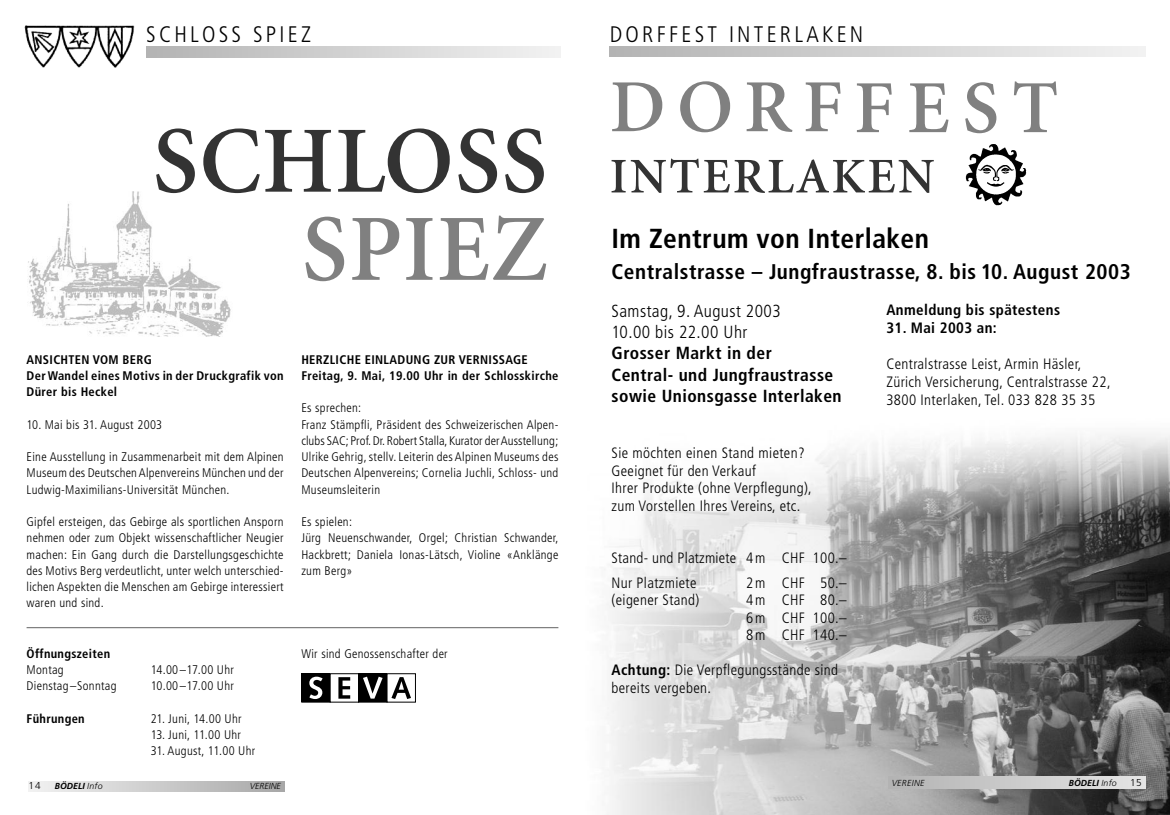
<style>
.page{position:relative;width:1170px;height:815px;background:#fff}
.page>*{position:absolute;margin:0;border:0;box-sizing:border-box;transform-origin:0 0}
.t1{font:600 95px "Minion";letter-spacing:.015em;color:#333}
.t2{font:600 95px "Minion";letter-spacing:.015em;color:#808080}
.t3{font:600 75px "Minion";letter-spacing:.155em;color:#808080}
.t4{font:600 50px "Minion";letter-spacing:.05em;color:#333}
.t5{font:700 condensed 27.5px "Frutiger";letter-spacing:.015em;color:#000}
.t6{font:300 condensed 22.5px "Frutiger";letter-spacing:.145em;color:#000}
.t7{font:700 condensed 21.25px "Frutiger";letter-spacing:.025em;color:#000}
.t8{font:700 condensed 17.5px/21.2px "Frutiger";letter-spacing:.025em;color:#000}
.t9{font:300 condensed 17.5px/21.2px "Frutiger";letter-spacing:.025em;color:#000}
.t10{font:300 condensed 15px/17.5px "Frutiger";letter-spacing:.025em;color:#000}
.t11{font:700 condensed 15px "Frutiger";letter-spacing:.025em;color:#000}
.t12{font:300 condensed 12.5px/16.2px "Frutiger";letter-spacing:.025em;color:#000}
.t13{font:700 condensed 12.5px/16.2px "Frutiger";letter-spacing:.025em;color:#000}
.t14{font:300 10px "Frutiger";color:#000}
.t15{font:italic 700 8.75px "Frutiger";color:#000}
.t16{font:italic 300 8.75px "Frutiger LT Std";letter-spacing:.035em;color:#000}
.t17{font:italic 300 8.75px "Frutiger LT Std";letter-spacing:.015em;color:#000}
.s1{font-family:"Frutiger LT Std";font-weight:300}
.s2{font-weight:700}
</style>
<div class="page">
<img style="left:604px;top:434px;width:565px;height:381px">
<svg style="left:888px;top:776px;width:256px;height:12px;background:#cbcbcb"></svg>
<svg style="left:610px;top:46px;width:534px;height:11px;background:#d2d2d2"></svg>
<img style="left:965px;top:144px;width:62px;height:62px">
<img style="left:28px;top:191px;width:203px;height:146px">
<img style="left:24px;top:25px;width:111px;height:43px">
<div style="left:302px;top:674px;width:28px;height:28px;background:#000"></div>
<div style="left:301px;top:673px;width:29px;height:29px;border:1px solid #000"></div>
<div style="left:330px;top:673px;width:29px;height:29px;border:1px solid #000"></div>
<div style="left:358px;top:674px;width:29px;height:28px;background:#000"></div>
<div style="left:358px;top:673px;width:29px;height:29px;border:1px solid #000"></div>
<div style="left:386px;top:673px;width:30px;height:29px;border:1px solid #000"></div>
<svg style="left:309px;top:677px;width:13px;height:22px"></svg>
<svg style="left:338px;top:677px;width:12px;height:22px"></svg>
<svg style="left:363px;top:677px;width:19px;height:22px"></svg>
<svg style="left:391px;top:677px;width:20px;height:22px"></svg>
<hr style="left:27px;top:627px;width:531px;height:1px;background:#808080">
<svg style="left:146px;top:47px;width:414px;height:10px;background:#d2d2d2"></svg>
<svg style="left:28px;top:781px;width:257px;height:11px;background:#ccc"></svg>
<h3 class="t6" style="left:146px;top:25px;width:166px">SCHLOSS SPIEZ</h3>
<h1 class="t1" style="left:153px;top:124px;width:396px">SCHLOSS</h1>
<h1 class="t2" style="left:302px;top:212px;width:247px">SPIEZ</h1>
<p class="t13" style="left:27px;top:352px;width:258px">ANSICHTEN VOM BERG<br>Der Wandel eines Motivs in der Druckgrafik von<br>Dürer bis Heckel</p>
<p class="t12" style="left:27px;top:417px;width:137px">10. Mai bis 31. August 2003</p>
<p class="t12" style="left:27px;top:450px;width:258px;text-align:justify">Eine Ausstellung in Zusammenarbeit mit dem Alpinen Museum des DeutschenAlpenvereins München und der Ludwig-Maximilians-Universität München.</p>
<p class="t12" style="left:27px;top:515px;width:258px;text-align:justify">Gipfel ersteigen, das Gebirge als sportlichen Ansporn nehmen oder zum Objekt wissenschaftlicher Neugier machen: Ein Gang durch die Darstellungsgeschichte des Motivs Berg verdeutlicht, unter welch unterschied&shy;lichen Aspekten die Menschen am Gebirge interessiert waren und sind.</p>
<p class="t13" style="left:27px;top:646px;width:85px">Öffnungszeiten</p>
<p class="t12" style="left:27px;top:662px;width:39px">Montag</p>
<p class="t12" style="left:151px;top:662px;width:85px">14.00–17.00 Uhr</p>
<p class="t12" style="left:27px;top:679px;width:91px">Dienstag–Sonntag</p>
<p class="t12" style="left:151px;top:679px;width:85px">10.00–17.00 Uhr</p>
<p class="t13" style="left:27px;top:711px;width:60px">Führungen</p>
<p class="t12" style="left:151px;top:711px;width:92px">21. Juni, 14.00 Uhr</p>
<p class="t12" style="left:151px;top:727px;width:92px">13. Juni, 11.00 Uhr</p>
<p class="t12" style="left:151px;top:744px;width:106px">31. August, 11.00 Uhr</p>
<p class="t14" style="left:28px;top:782px;width:14px">14</p>
<p class="t15" style="left:55px;top:782px;width:50px">BÖDELI <span class="s1">Info</span></p>
<p class="t17" style="left:250px;top:782px;width:33px">VEREINE</p>
<p class="t13" style="left:301px;top:352px;width:258px">HERZLICHE EINLADUNG ZUR VERNISSAGE<br>Freitag, 9. Mai, 19.00 Uhr in der Schlosskirche</p>
<p class="t12" style="left:301px;top:401px;width:258px">Es sprechen:<br>Franz Stämpfli, Präsident des Schweizerischen Alpen&shy;clubs SAC; Prof.Dr. Robert Stalla, Kurator derAusstellung; Ulrike Gehrig, stellv. Leiterin des Alpinen Museums des Deutschen Alpenvereins; Cornelia Juchli, Schloss- und Museumsleiterin</p>
<p class="t12" style="left:301px;top:515px;width:258px">Es spielen:<br>Jürg Neuenschwander, Orgel; Christian Schwander,<br>Hackbrett; Daniela Ionas-Lätsch, Violine «Anklänge zum Berg»</p>
<p class="t12" style="left:301px;top:646px;width:148px">Wir sind Genossenschafter der</p>
<h3 class="t6" style="left:609px;top:25px;width:255px">DORFFEST INTERLAKEN</h3>
<h2 class="t3" style="left:609px;top:78px;width:450px">DORFFEST</h2>
<h3 class="t4" style="left:609px;top:157px;width:326px">INTERLAKEN</h3>
<h3 class="t5" style="left:611px;top:227px;width:319px">Im Zentrum von Interlaken</h3>
<h3 class="t7" style="left:611px;top:263px;width:520px">Centralstrasse – Jungfraustrasse, 8. bis 10. August 2003</h3>
<h3 class="t9" style="left:611px;top:302px;width:171px">Samstag, 9. August 2003<br>10.00 bis 22.00 Uhr</h3>
<h3 class="t8" style="left:611px;top:344px;width:231px">Grosser Markt in der<br>Central- und Jungfraustrasse sowie Unionsgasse Interlaken</h3>
<p class="t11" style="left:886px;top:304px;width:175px">Anmeldung bis spätestens</p>
<p class="t11" style="left:886px;top:322px;width:112px">31. Mai 2003 an:</p>
<p class="t10" style="left:886px;top:356px;width:226px;line-height:18px">Centralstrasse Leist, Armin Häsler,<br>Zürich Versicherung, Centralstrasse 22,<br>3800 Interlaken, Tel. 033 828 35 35</p>
<p class="t10" style="left:611px;top:445px;width:202px">Sie möchten einen Stand mieten?<br>Geeignet für den Verkauf<br>Ihrer Produkte (ohne Verpflegung), zum Vorstellen Ihres Vereins, etc.</p>
<p class="t10" style="left:611px;top:547px;width:237px;line-height:24.6px">Stand- und Platzmiete 4m CHF 100.–<br>Nur Platzmiete</p>
<p class="t10" style="left:746px;top:575px;width:102px">2m CHF 50.–</p>
<p class="t10" style="left:611px;top:592px;width:89px">(eigener Stand)</p>
<p class="t10" style="left:746px;top:592px;width:102px;text-align:justify">4m CHF 80.– 6m CHF 100.– 8m CHF 140.–</p>
<p class="t10" style="left:611px;top:662px;width:228px"><span class="s2">Achtung:</span> Die Verpflegungsstände sind bereits vergeben.</p>
<p class="t16" style="left:891px;top:779px;width:34px">VEREINE</p>
<p class="t15" style="left:1068px;top:779px;width:50px">BÖDELI <span class="s1">Info</span></p>
<p class="t14" style="left:1129px;top:778px;width:13px">15</p>
</div>
